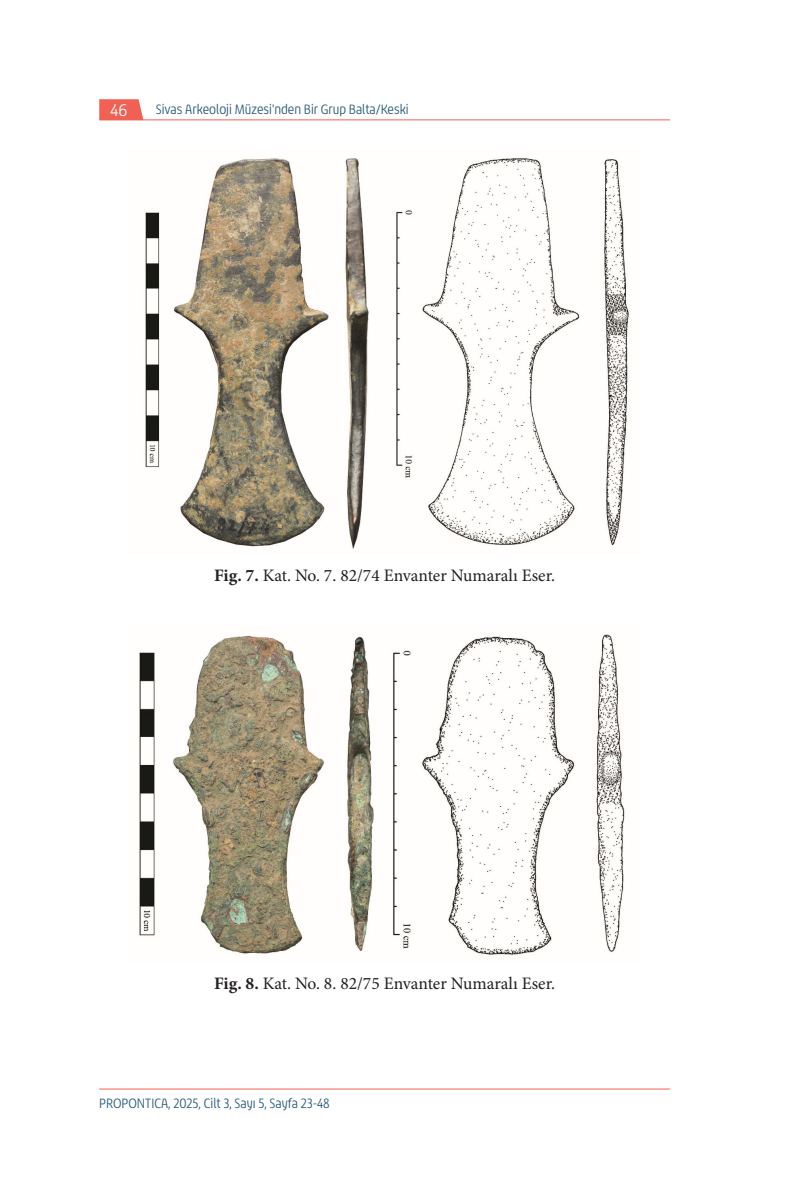
<style>
.page{position:relative;width:794px;height:1191px;background:#fff}
.page>*{position:absolute;margin:0;border:0;box-sizing:border-box;transform-origin:0 0}
.t1{font:17.5px "Minion Pro";color:#231f20}
.t2{font:17.5px "Chypre Nor Boo";color:#fff}
.t3{font:14px "Chypre Con Boo";color:#285b77}
.s1{font-weight:700}
</style>
<div class="page">
<svg style="left:99px;top:99px;width:44px;height:21px"></svg>
<hr style="left:99px;top:120px;width:571px;height:1px;background:#f16153">
<hr style="left:99px;top:1088px;width:571px;height:1px;background:#f16153">
<img style="left:145px;top:158px;width:484px;height:391px">
<img style="left:139px;top:634px;width:486px;height:321px">
<p class="t2" style="left:110px;top:100px;width:19px">46</p>
<p class="t3" style="left:156px;top:101px;width:254px">Sivas Arkeoloji Müzesi'nden Bir Grup Balta/Keski</p>
<p class="t1" style="left:214px;top:564px;width:342px"><span class="s1">Fig. 7.</span> Kat. No. 7. 82/74 Envanter Numaralı Eser.</p>
<p class="t1" style="left:214px;top:972px;width:342px"><span class="s1">Fig. 8.</span> Kat. No. 8. 82/75 Envanter Numaralı Eser.</p>
<p class="t3" style="left:99px;top:1095px;width:232px">PROPONTICA, 2025, Cilt 3, Sayı 5, Sayfa 23-48</p>
</div>
